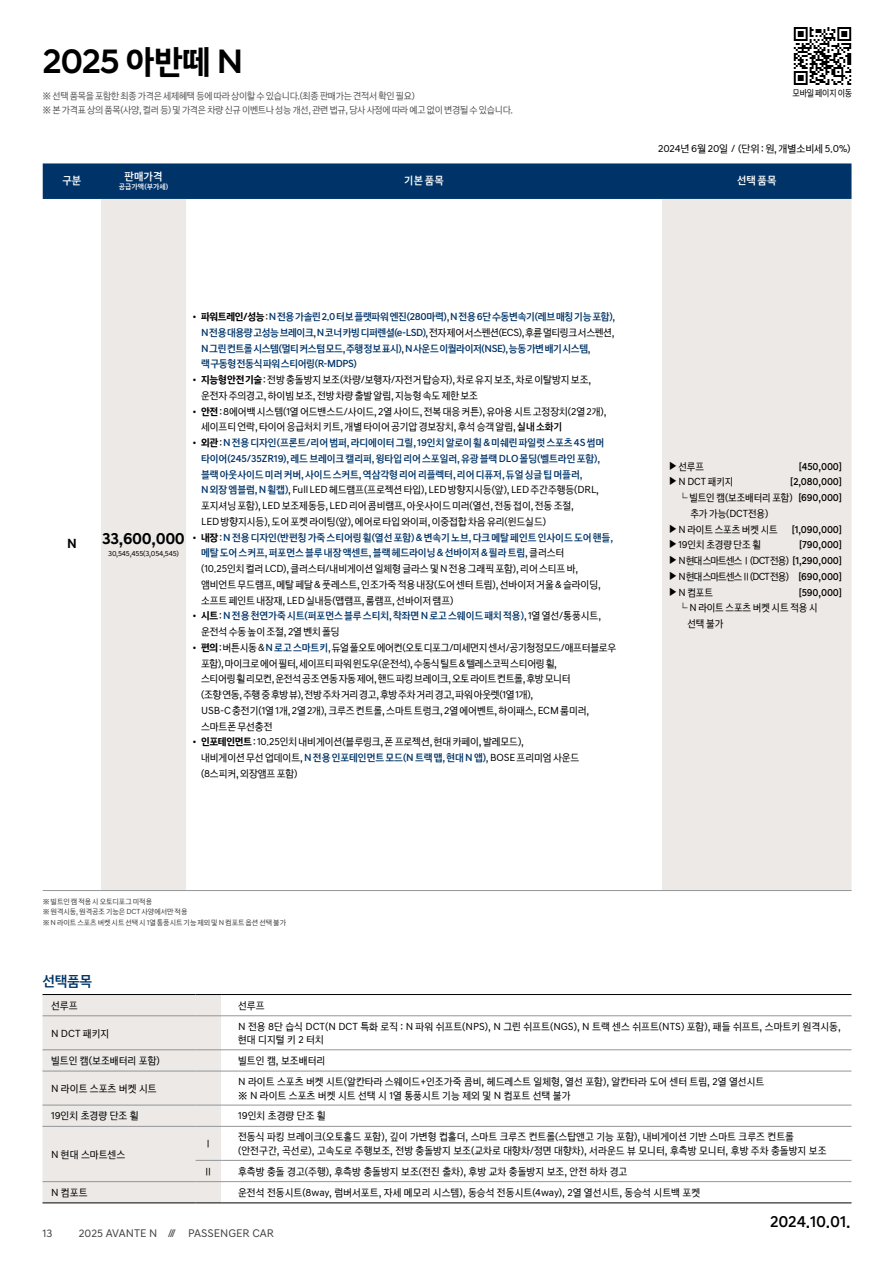
<style>
.page{position:relative;width:893px;height:1263px;background:#fff}
.page>*{position:absolute;margin:0;border:0;box-sizing:border-box;transform-origin:0 0}
.t1{font:34.5px "Hyundai Sans Head KROTF Medium";letter-spacing:-.02em;color:#000}
.t2{font:16.5px "Hyundai Sans Text KROTF Medium";letter-spacing:-.01em;color:#000}
.t3{font:16.5px "Hyundai Sans Text KROTF Bold";letter-spacing:-.02em;color:#000}
.t4{font:15px "Hyundai Sans Text KROTF Medium";color:#003468}
.t5{font:13.5px "Hyundai Sans Text KROTF Bold";color:#000}
.t6{font:11.25px "Hyundai Sans Text KROTF Regular";color:#404042}
.t7{font:11.25px "Hyundai Sans Text KROTF Medium";letter-spacing:.005em;color:#fff}
.t8{font:10.5px/15.8px "Hyundai Sans Text KROTF Regular";letter-spacing:-.01em;color:#000}
.t9{font:10.5px/15.8px "Hyundai Sans Text KROTF Medium";letter-spacing:-.01em;color:#003468}
.t10{font:10.5px/15.8px "Hyundai Sans Text KROTF Regular";letter-spacing:-.03em;color:#000}
.t11{font:10.5px/15.8px "Hyundai Sans Text KROTF Medium";letter-spacing:-.04em;color:#003468}
.t12{font:10.5px/15.8px "Hyundai Sans Text KROTF Regular";letter-spacing:-.01em;color:#000;text-align:justify;scale:.95 1}
.t13{font:10.5px "Hyundai Sans Text KROTF Medium";letter-spacing:-.01em;color:#000;scale:.95 1}
.t14{font:9.75px/13.5px "Hyundai Sans Text KROTF Regular";letter-spacing:-.03em;color:#58585b}
.t15{font:9.45px "Hyundai Sans Text KROTF Regular";letter-spacing:-.02em;color:#000;scale:.9 1}
.t16{font:7.5px/10.5px "Hyundai Sans Text KROTF Regular";letter-spacing:-.005em;color:#404042}
.t17{font:7.5px "Hyundai Sans Text KROTF Regular";letter-spacing:-.025em;color:#000}
.t18{font:7.5px "Hyundai Sans Text KROTF Medium";letter-spacing:.005em;color:#fff}
.s1{font-family:"Hyundai Sans Text KROTF Regular";color:#000}
.s2{font-family:"Hyundai Sans Text KROTF Bold";color:#000}
.s3{font-family:"Hyundai Sans Text KROTF Bold"}
.s4{font-family:"Hyundai Sans Text KROTF Medium"}
.s5{font-family:"Hyundai Sans Text KROTF Medium";color:#003468}
</style>
<div class="page">
<img style="left:793px;top:27px;width:59px;height:58px">
<div style="left:43px;top:163px;width:808px;height:36px;background:#003468"></div>
<svg style="left:101px;top:199px;width:750px;height:691px"></svg>
<hr style="left:43px;top:890px;width:58px;height:1px;background:#939598">
<hr style="left:186px;top:890px;width:476px;height:1px;background:#939598">
<hr style="left:662px;top:890px;width:189px;height:1px;background:#939598">
<hr style="left:101px;top:890px;width:85px;height:1px;background:#939598">
<hr style="left:221px;top:994px;width:630px;height:1px;background:#000">
<hr style="left:221px;top:1015px;width:630px;height:1px;background:#939598">
<hr style="left:221px;top:1049px;width:630px;height:1px;background:#939598">
<hr style="left:221px;top:1071px;width:630px;height:1px;background:#939598">
<hr style="left:221px;top:1105px;width:630px;height:1px;background:#939598">
<hr style="left:221px;top:1126px;width:630px;height:1px;background:#939598">
<hr style="left:221px;top:1160px;width:630px;height:1px;background:#939598">
<hr style="left:221px;top:1181px;width:630px;height:1px;background:#939598">
<div style="left:43px;top:994px;width:178px;height:209px;background:#ece9e6"></div>
<hr style="left:221px;top:1202px;width:630px;height:1px;background:#000">
<h1 class="t1" style="left:43px;top:40px;width:202px">2025 아반떼 N</h1>
<p class="t14" style="left:43px;top:89px;width:472px">※ 선택 품목을 포함한 최종 가격은 세제혜택 등에 따라 상이할 수 있습니다.(최종 판매가는 견적서 확인 필요)<br>※ 본 가격표 상의 품목(사양, 컬러 등) 및 가격은 차량 신규 이벤트나 성능 개선, 관련 법규, 당사 사정에 따라 예고 없이 변경될 수 있습니다.</p>
<p class="t15" style="left:793px;top:87px;width:68px">모바일 페이지 이동</p>
<p class="t8" style="left:658px;top:141px;width:194px">2024년 6월 20일 / (단위 : 원, 개별소비세 5.0%)</p>
<p class="t7" style="left:62px;top:173px;width:20px">구분</p>
<p class="t7" style="left:125px;top:169px;width:40px">판매가격</p>
<p class="t18" style="left:119px;top:182px;width:51px">공급가액(부가세)</p>
<p class="t7" style="left:404px;top:173px;width:41px">기본 품목</p>
<p class="t7" style="left:737px;top:173px;width:41px">선택 품목</p>
<p class="t5" style="left:67px;top:535px;width:11px">N</p>
<h2 class="t3" style="left:102px;top:528px;width:84px">33,600,000</h2>
<p class="t17" style="left:108px;top:549px;width:72px">30,545,455(3,054,545)</p>
<p class="t11" style="left:201px;top:309px;width:416px;text-indent:-9px"><span class="s1">•</span> <span class="s2">파워트레인/성능</span> <span class="s1">:</span> N 전용 가솔린 2.0 터보 플랫파워 엔진(280마력)<span class="s1">,</span> N 전용 6단 수동변속기(레브 매칭 기능 포함)<span class="s1">, </span>N 전용 대용량 고성능 브레이크<span class="s1">,</span> N 코너 카빙 디퍼렌셜(e-LSD)<span class="s1">, 전자 제어 서스펜션(ECS), 후륜 멀티링크 서스펜션, </span>N 그린 컨트롤 시스템(멀티 커스텀 모드, 주행 정보 표시)<span class="s1">,</span> N 사운드 이퀄라이저(NSE)<span class="s1">,</span> 능동 가변 배기 시스템<span class="s1">,<br></span>랙 구동형 전동식 파워 스티어링(R-MDPS)</p>
<p class="t8" style="left:201px;top:372px;width:392px;text-indent:-9px">• <span class="s3">지능형 안전 기술</span> : 전방 충돌방지 보조(차량/보행자/자전거 탑승자), 차로 유지 보조, 차로 이탈방지 보조, 운전자 주의경고, 하이빔 보조, 전방 차량 출발 알림, 지능형 속도 제한 보조</p>
<p class="t8" style="left:201px;top:403px;width:407px;text-indent:-9px">• <span class="s3">안전</span> : 8에어백 시스템(1열 어드밴스드/사이드, 2열 사이드, 전복 대응 커튼), 유아용 시트 고정장치(2열 2개), 세이프티 언락, 타이어 응급처치 키트, 개별 타이어 공기압 경보장치, 후석 승객 알림, <span class="s4">실내 소화기</span></p>
<p class="t9" style="left:201px;top:435px;width:405px;text-indent:-9px"><span class="s1">•</span> <span class="s2">외관</span> <span class="s1">:</span> N 전용 디자인(프론트/리어 범퍼, 라디에이터 그릴, 19인치 알로이 휠 &amp; 미쉐린 파일럿 스포츠 4S 썸머 타이어(245/35ZR19), 레드 브레이크 캘리퍼, 윙타입 리어 스포일러, 유광 블랙 DLO 몰딩(벨트라인 포함), 블랙 아웃사이드 미러 커버, 사이드 스커트, 역삼각형 리어 리플렉터, 리어 디퓨저, 듀얼 싱글 팁 머플러,</p>
<p class="t8" style="left:201px;top:482px;width:399px"><span class="s5">N 외장 엠블럼, N 휠캡)</span>, Full LED 헤드램프(프로젝션 타입), LED 방향지시등(앞), LED 주간주행등(DRL, 포지셔닝 포함), LED 보조제동등, LED 리어 콤비램프, 아웃사이드 미러(열선, 전동 접이, 전동 조절,<br>LED 방향지시등), 도어 포켓 라이팅(앞), 에어로 타입 와이퍼, 이중접합 차음 유리(윈드실드)</p>
<p class="t9" style="left:201px;top:529px;width:414px;text-indent:-9px"><span class="s1">•</span> <span class="s2">내장</span> <span class="s1">:</span> N 전용 디자인(반펀칭 가죽 스티어링 휠(열선 포함) &amp; 변속기 노브, 다크 메탈 페인트 인사이드 도어 핸들, 메탈 도어 스커프, 퍼포먼스 블루 내장 액센트, 블랙 헤드라이닝 &amp; 선바이저 &amp; 필라 트림<span class="s1">, 클러스터</span></p>
<p class="t8" style="left:201px;top:561px;width:401px">(10.25인치 컬러 LCD), 클러스터/내비게이션 일체형 글라스 및 N 전용 그래픽 포함), 리어 스티프 바, 앰비언트 무드램프, 메탈 페달 &amp; 풋레스트, 인조가죽 적용 내장(도어 센터 트림), 선바이저 거울 &amp; 슬라이딩, 소프트 페인트 내장재, LED 실내등(맵램프, 룸램프, 선바이저 램프)</p>
<p class="t9" style="left:192px;top:608px;width:410px"><span class="s1">•</span> <span class="s2">시트</span> <span class="s1">:</span> N 전용 천연가죽 시트(퍼포먼스 블루 스티치, 착좌면 N 로고 스웨이드 패치 적용)<span class="s1">, 1열 열선/통풍시트,</span></p>
<p class="t8" style="left:201px;top:624px;width:140px">운전석 수동 높이 조절, 2열 벤치 폴딩</p>
<p class="t10" style="left:201px;top:639px;width:417px;text-indent:-9px">• <span class="s3">편의</span> : 버튼시동 &amp; <span class="s5">N 로고 스마트키</span>, 듀얼 풀오토 에어컨(오토 디포그/미세먼지 센서/공기청정모드/애프터블로우 포함), 마이크로 에어 필터, 세이프티 파워 윈도우(운전석), 수동식 틸트 &amp; 텔레스코픽 스티어링 휠,<br>스티어링 휠 리모컨, 운전석 공조 연동 자동 제어, 핸드 파킹 브레이크, 오토 라이트 컨트롤, 후방 모니터<br>(조향 연동, 주행 중 후방 뷰), 전방 주차 거리 경고, 후방 주차 거리 경고, 파워 아웃렛(1열 1개),<br>USB-C 충전기(1열 1개, 2열 2개), 크루즈 컨트롤, 스마트 트렁크, 2열 에어벤트, 하이패스, ECM 룸미러, 스마트폰 무선충전</p>
<p class="t8" style="left:201px;top:734px;width:380px;text-indent:-9px">• <span class="s3">인포테인먼트</span> : 10.25인치 내비게이션(블루링크, 폰 프로젝션, 현대 카페이, 발레모드),<br>내비게이션 무선 업데이트, <span class="s5">N 전용 인포테인먼트 모드(N 트랙 맵, 현대 N 앱)</span>, BOSE 프리미엄 사운드 (8스피커, 외장앰프 포함)</p>
<p class="t12" style="left:668px;top:458px;width:39px">▶선루프</p>
<p class="t13" style="left:799px;top:460px;width:47px">[450,000]</p>
<p class="t12" style="left:668px;top:474px;width:70px">▶N DCT 패키지</p>
<p class="t13" style="left:790px;top:475px;width:56px">[2,080,000]</p>
<p class="t12" style="left:678px;top:490px;width:174px">┗ 빌트인 캠(보조배터리 포함) <span class="s4">[690,000]</span></p>
<p class="t12" style="left:690px;top:505px;width:83px">추가 가능(DCT전용)</p>
<p class="t12" style="left:668px;top:521px;width:117px">▶N 라이트 스포츠 버켓 시트</p>
<p class="t13" style="left:792px;top:523px;width:54px">[1,090,000]</p>
<p class="t12" style="left:668px;top:537px;width:99px">▶19인치 초경량 단조 휠</p>
<p class="t13" style="left:799px;top:538px;width:47px">[790,000]</p>
<p class="t12" style="left:668px;top:553px;width:184px">▶N 현대 스마트센스Ⅰ(DCT 전용) <span class="s4">[1,290,000] </span>▶ N 현대 스마트센스Ⅱ(DCT 전용) <span class="s4">[690,000] </span>▶N 컴포트</p>
<p class="t13" style="left:799px;top:586px;width:47px">[590,000]</p>
<p class="t12" style="left:687px;top:600px;width:139px;text-indent:-9px">┗ N 라이트 스포츠 버켓 시트 적용 시 선택 불가</p>
<p class="t16" style="left:43px;top:896px;width:245px">※ 빌트인 캠 적용 시 오토디포그 미적용<br>※ 원격시동, 원격공조 기능은 DCT 사양에서만 적용<br>※ N 라이트 스포츠 버켓 시트 선택 시 1열 통풍시트 기능 제외 및 N 컴포트 옵션 선택 불가</p>
<h3 class="t4" style="left:43px;top:971px;width:51px">선택품목</h3>
<p class="t8" style="left:51px;top:997px;width:28px">선루프</p>
<p class="t8" style="left:238px;top:997px;width:28px">선루프</p>
<p class="t8" style="left:51px;top:1025px;width:60px">N DCT 패키지</p>
<p class="t8" style="left:238px;top:1019px;width:604px;line-height:13.5px">N 전용 8단 습식 DCT(N DCT 특화 로직 : N 파워 쉬프트(NPS), N 그린 쉬프트(NGS), N 트랙 센스 쉬프트(NTS) 포함), 패들 쉬프트, 스마트키 원격시동, 현대 디지털 키 2 터치</p>
<p class="t8" style="left:51px;top:1053px;width:110px">빌트인 캠(보조배터리 포함)</p>
<p class="t8" style="left:238px;top:1053px;width:89px">빌트인 캠, 보조배터리</p>
<p class="t8" style="left:51px;top:1080px;width:107px">N 라이트 스포츠 버켓 시트</p>
<p class="t8" style="left:238px;top:1075px;width:528px;line-height:13.5px">N 라이트 스포츠 버켓 시트(알칸타라 스웨이드+인조가죽 콤비, 헤드레스트 일체형, 열선 포함), 알칸타라 도어 센터 트림, 2열 열선시트 ※ N 라이트 스포츠 버켓 시트 선택 시 1열 통풍시트 기능 제외 및 N 컴포트 선택 불가</p>
<p class="t8" style="left:51px;top:1108px;width:89px">19인치 초경량 단조 휠</p>
<p class="t8" style="left:238px;top:1108px;width:89px">19인치 초경량 단조 휠</p>
<p class="t8" style="left:51px;top:1146px;width:76px">N 현대 스마트센스</p>
<p class="t8" style="left:204px;top:1136px;width:11px">Ⅰ</p>
<p class="t8" style="left:238px;top:1130px;width:590px;line-height:13.5px">전동식 파킹 브레이크(오토홀드 포함), 깊이 가변형 컵홀더, 스마트 크루즈 컨트롤(스탑앤고 기능 포함), 내비게이션 기반 스마트 크루즈 컨트롤 (안전구간, 곡선로), 고속도로 주행보조, 전방 충돌방지 보조(교차로 대향차/정면 대향차), 서라운드 뷰 모니터, 후측방 모니터, 후방 주차 충돌방지 보조</p>
<p class="t8" style="left:204px;top:1163px;width:11px">Ⅱ</p>
<p class="t8" style="left:238px;top:1163px;width:391px">후측방 충돌 경고(주행), 후측방 충돌방지 보조(전진 출차), 후방 교차 충돌방지 보조, 안전 하차 경고</p>
<p class="t8" style="left:51px;top:1184px;width:38px">N 컴포트</p>
<p class="t8" style="left:238px;top:1184px;width:464px">운전석 전동시트(8way, 럼버서포트, 자세 메모리 시스템), 동승석 전동시트(4way), 2열 열선시트, 동승석 시트백 포켓</p>
<p class="t6" style="left:43px;top:1226px;width:12px">13</p>
<p class="t6" style="left:79px;top:1226px;width:197px">2025 AVANTE N /// PASSENGER CAR</p>
<h2 class="t2" style="left:770px;top:1211px;width:82px">2024.10.01.</h2>
</div>
